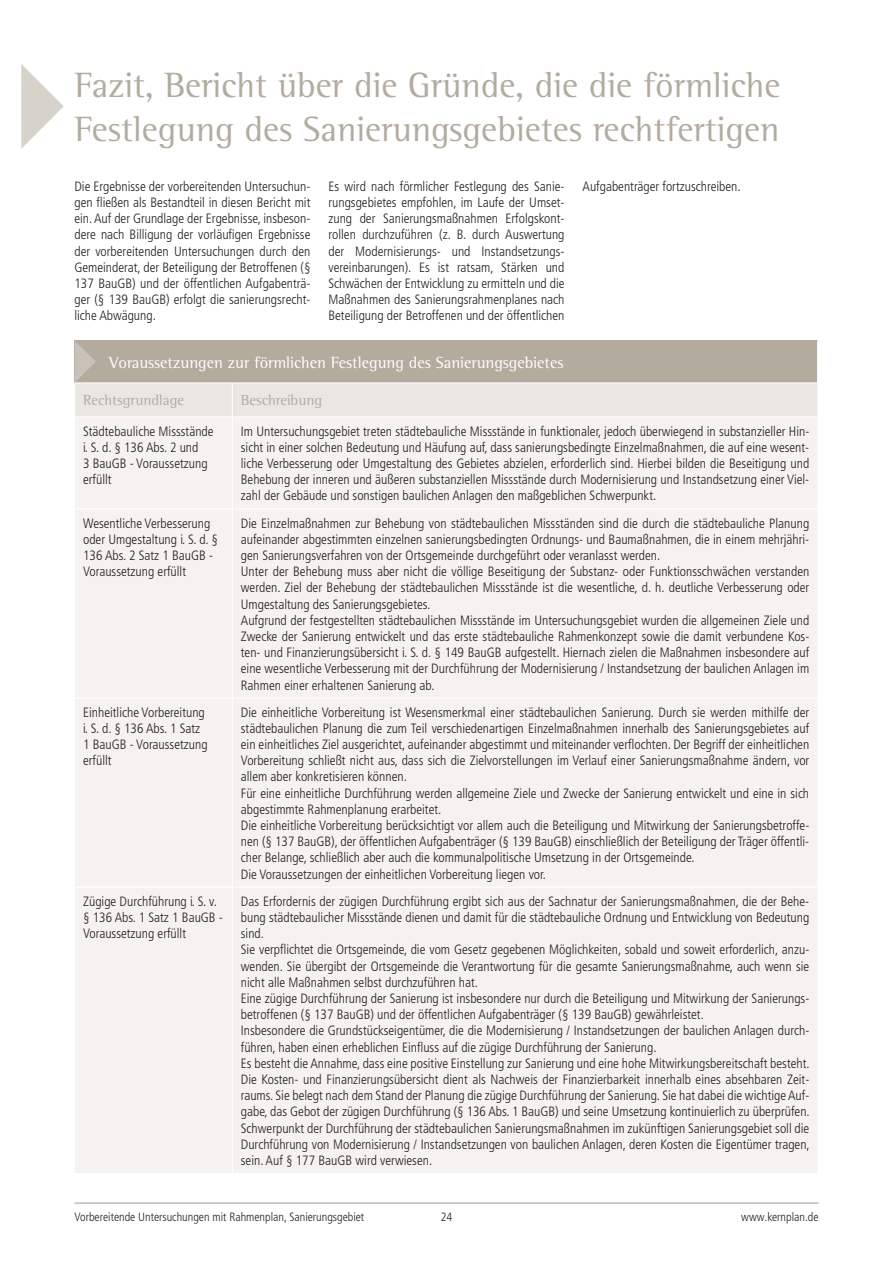
<style>
.page{position:relative;width:893px;height:1263px;background:#fff}
.page>*{position:absolute;margin:0;border:0;box-sizing:border-box;transform-origin:0 0}
.t1{font:36px/43.2px "Rotis Semi Serif Std";color:#b3ab9e}
.t2{font:16.5px "Rotis Semi Serif Std";color:#fff}
.t3{font:15px "Rotis Semi Serif Std";color:#b3ab9e}
.t4{font:300 condensed 13.5px/16.2px "Frutiger LT Pro";color:#231f20}
.t5{font:300 condensed 12px "Frutiger LT Pro";color:#231f20}
</style>
<div class="page">
<svg style="left:21px;top:64px;width:43px;height:85px"></svg>
<hr style="left:74px;top:1203px;width:745px;height:1px;background:#a1988a">
<div style="left:75px;top:418px;width:742px;height:755px;background:#f4f3f1"></div>
<hr style="left:232px;top:417px;width:1px;height:92px;background:#fff">
<hr style="left:74px;top:509px;width:158px;height:1px;background:#fff">
<hr style="left:232px;top:509px;width:586px;height:1px;background:#fff">
<hr style="left:232px;top:509px;width:1px;height:189px;background:#fff">
<hr style="left:74px;top:698px;width:158px;height:1px;background:#fff">
<hr style="left:232px;top:698px;width:586px;height:1px;background:#fff">
<hr style="left:232px;top:698px;width:1px;height:189px;background:#fff">
<hr style="left:74px;top:887px;width:158px;height:1px;background:#fff">
<hr style="left:232px;top:887px;width:586px;height:1px;background:#fff">
<hr style="left:232px;top:887px;width:1px;height:286px;background:#fff">
<svg style="left:75px;top:341px;width:743px;height:76px;background:#ccc7be"></svg>
<h1 class="t1" style="left:74px;top:64px;width:707px">Fazit, Bericht über die Gründe, die die förmliche<br>Festlegung des Sanierungsgebietes rechtfertigen</h1>
<p class="t4" style="left:74px;top:178px;width:238px;text-align:justify">Die Ergebnisse der vorbereitenden Untersuchun&shy;gen fließen als Bestandteil in diesen Bericht mit ein. Auf der Grundlage der Ergebnisse, insbeson&shy;dere nach Billigung der vorläufigen Ergebnisse der vorbereitenden Untersuchungen durch den Gemeinderat, der Beteiligung der Betroffenen (§ 137 BauGB) und der öffentlichen Aufgabenträ&shy;ger (§ 139 BauGB) erfolgt die sanierungsrecht&shy;liche Abwägung.</p>
<p class="t4" style="left:328px;top:178px;width:238px;text-align:justify">Es wird nach förmlicher Festlegung des Sanie&shy;rungsgebietes empfohlen, im Laufe der Umset&shy;zung der Sanierungsmaßnahmen Erfolgskont&shy;rollen durchzuführen (z. B. durch Auswertung der Modernisierungs- und Instandsetzungs&shy;vereinbarungen). Es ist ratsam, Stärken und Schwächen der Entwicklung zu ermitteln und die Maßnahmen des Sanierungsrahmenplanes nach Beteiligung der Betroffenen und der öffentlichen</p>
<p class="t4" style="left:582px;top:178px;width:160px">Aufgabenträger fortzuschreiben.</p>
<p class="t2" style="left:109px;top:352px;width:456px">Voraussetzungen zur förmlichen Festlegung des Sanierungsgebietes</p>
<p class="t3" style="left:83px;top:391px;width:103px">Rechtsgrundlage</p>
<p class="t3" style="left:241px;top:391px;width:83px">Beschreibung</p>
<p class="t4" style="left:83px;top:423px;width:132px">Städtebauliche Missstände i. S. d. § 136 Abs. 2 und<br>3 BauGB - Voraussetzung erfüllt</p>
<p class="t4" style="left:241px;top:423px;width:570px;text-align:justify">Im Untersuchungsgebiet treten städtebauliche Missstände in funktionaler, jedoch überwiegend in substanzieller Hin&shy;sicht in einer solchen Bedeutung und Häufung auf, dass sanierungsbedingte Einzelmaßnahmen, die auf eine wesent&shy;liche Verbesserung oder Umgestaltung des Gebietes abzielen, erforderlich sind. Hierbei bilden die Beseitigung und Behebung der inneren und äußeren substanziellen Missstände durch Modernisierung und Instandsetzung einer Viel&shy;zahl der Gebäude und sonstigen baulichen Anlagen den maßgeblichen Schwerpunkt.</p>
<p class="t4" style="left:83px;top:515px;width:136px">Wesentliche Verbesserung oder Umgestaltung i. S. d. §<br>136 Abs. 2 Satz 1 BauGB -<br>Voraussetzung erfüllt</p>
<p class="t4" style="left:241px;top:515px;width:570px">Die Einzelmaßnahmen zur Behebung von städtebaulichen Missständen sind die durch die städtebauliche Planung aufeinander abgestimmten einzelnen sanierungsbedingten Ordnungs- und Baumaßnahmen, die in einem mehrjähri&shy;gen Sanierungsverfahren von der Ortsgemeinde durchgeführt oder veranlasst werden.<br>Unter der Behebung muss aber nicht die völlige Beseitigung der Substanz- oder Funktionsschwächen verstanden werden. Ziel der Behebung der städtebaulichen Missstände ist die wesentliche, d. h. deutliche Verbesserung oder Umgestaltung des Sanierungsgebietes.<br>Aufgrund der festgestellten städtebaulichen Missstände im Untersuchungsgebiet wurden die allgemeinen Ziele und Zwecke der Sanierung entwickelt und das erste städtebauliche Rahmenkonzept sowie die damit verbundene Kos&shy;ten- und Finanzierungsübersicht i. S. d. § 149 BauGB aufgestellt. Hiernach zielen die Maßnahmen insbesondere auf eine wesentliche Verbesserung mit der Durchführung der Modernisierung / Instandsetzung der baulichen Anlagen im Rahmen einer erhaltenen Sanierung ab.</p>
<p class="t4" style="left:83px;top:704px;width:126px">Einheitliche Vorbereitung i. S. d. § 136 Abs. 1 Satz<br>1 BauGB - Voraussetzung erfüllt</p>
<p class="t4" style="left:241px;top:704px;width:570px">Die einheitliche Vorbereitung ist Wesensmerkmal einer städtebaulichen Sanierung. Durch sie werden mithilfe der städtebaulichen Planung die zum Teil verschiedenartigen Einzelmaßnahmen innerhalb des Sanierungsgebietes auf ein einheitliches Ziel ausgerichtet, aufeinander abgestimmt und miteinander verflochten. Der Begriff der einheitlichen Vorbereitung schließt nicht aus, dass sich die Zielvorstellungen im Verlauf einer Sanierungsmaßnahme ändern, vor allem aber konkretisieren können.<br>Für eine einheitliche Durchführung werden allgemeine Ziele und Zwecke der Sanierung entwickelt und eine in sich abgestimmte Rahmenplanung erarbeitet.<br>Die einheitliche Vorbereitung berücksichtigt vor allem auch die Beteiligung und Mitwirkung der Sanierungsbetroffe&shy;nen (§ 137 BauGB), der öffentlichen Aufgabenträger (§ 139 BauGB) einschließlich der Beteiligung der Träger öffentli&shy;cher Belange, schließlich aber auch die kommunalpolitische Umsetzung in der Ortsgemeinde.<br>Die Voraussetzungen der einheitlichen Vorbereitung liegen vor.</p>
<p class="t4" style="left:83px;top:893px;width:141px">Zügige Durchführung i. S. v. § 136 Abs. 1 Satz 1 BauGB -<br>Voraussetzung erfüllt</p>
<p class="t4" style="left:241px;top:893px;width:570px">Das Erfordernis der zügigen Durchführung ergibt sich aus der Sachnatur der Sanierungsmaßnahmen, die der Behe&shy;bung städtebaulicher Missstände dienen und damit für die städtebauliche Ordnung und Entwicklung von Bedeutung sind.<br>Sie verpflichtet die Ortsgemeinde, die vom Gesetz gegebenen Möglichkeiten, sobald und soweit erforderlich, anzu&shy;wenden. Sie übergibt der Ortsgemeinde die Verantwortung für die gesamte Sanierungsmaßnahme, auch wenn sie nicht alle Maßnahmen selbst durchzuführen hat.<br>Eine zügige Durchführung der Sanierung ist insbesondere nur durch die Beteiligung und Mitwirkung der Sanierungs&shy;betroffenen (§ 137 BauGB) und der öffentlichen Aufgabenträger (§ 139 BauGB) gewährleistet.<br>Insbesondere die Grundstückseigentümer, die die Modernisierung / Instandsetzungen der baulichen Anlagen durch&shy;führen, haben einen erheblichen Einfluss auf die zügige Durchführung der Sanierung.<br>Es besteht die Annahme, dass eine positive Einstellung zur Sanierung und eine hohe Mitwirkungsbereitschaft besteht.<br>Die Kosten- und Finanzierungsübersicht dient als Nachweis der Finanzierbarkeit innerhalb eines absehbaren Zeit&shy;raums. Sie belegt nach dem Stand der Planung die zügige Durchführung der Sanierung. Sie hat dabei die wichtige Auf&shy;gabe, das Gebot der zügigen Durchführung (§ 136 Abs. 1 BauGB) und seine Umsetzung kontinuierlich zu überprüfen.<br>Schwerpunkt der Durchführung der städtebaulichen Sanierungsmaßnahmen im zukünftigen Sanierungsgebiet soll die Durchführung von Modernisierung / Instandsetzungen von baulichen Anlagen, deren Kosten die Eigentümer tragen, sein. Auf § 177 BauGB wird verwiesen.</p>
<p class="t5" style="left:74px;top:1210px;width:291px">Vorbereitende Untersuchungen mit Rahmenplan, Sanierungsgebiet</p>
<p class="t5" style="left:441px;top:1210px;width:13px">24</p>
<p class="t5" style="left:741px;top:1210px;width:79px">www.kernplan.de</p>
</div>
